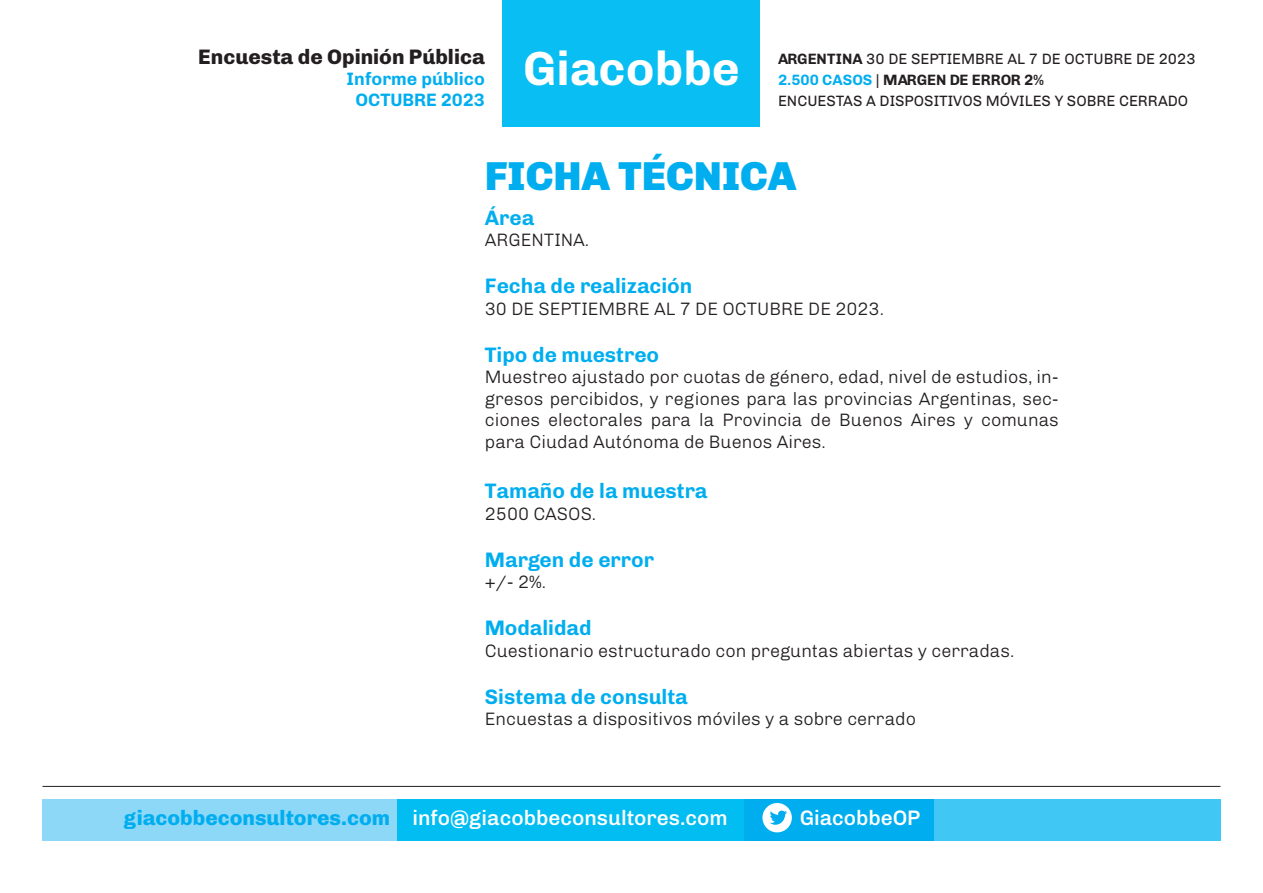
<style>
.page{position:relative;width:1263px;height:893px;background:#fff}
.page>*{position:absolute;margin:0;border:0;box-sizing:border-box;transform-origin:0 0}
.t1{font:700 48px "Chivo";color:#fff}
.t2{font:900 40.5px "Chivo";color:#00aeef}
.t3{font:700 21px "Chivo";color:#00aeef}
.t4{font:500 21px "Chivo";color:#fff}
.t5{font:800 21px "Chivo";color:#231f20}
.t6{font:300 18px/21.6px "Chivo";color:#231f20;text-align:justify}
.t7{font:700 18px/21px "Chivo";color:#00aeef;text-align:center}
.t8{font:15px/21px "Chivo";color:#231f20}
.s1{font-weight:700}
.s2{font-weight:700;color:#00aeef}
.s3{font-weight:800;color:#00aeef}
</style>
<div class="page">
<div style="left:43px;top:799px;width:1177px;height:42px;background:#00aeef"></div>
<div style="left:43px;top:799px;width:358px;height:42px;background:#8dd7f7"></div>
<div style="left:934px;top:799px;width:286px;height:42px;background:#40c7f4"></div>
<div style="left:398px;top:799px;width:346px;height:42px;background:#01bdf2"></div>
<div style="left:762px;top:803px;width:30px;height:29px;background:#fff;border-radius:50%"></div>
<svg style="left:770px;top:811px;width:17px;height:14px"></svg>
<div style="left:503px;top:0;width:257px;height:127px;background:#09bef2"></div>
<hr style="left:43px;top:786px;width:1177px;height:1px;background:#231f20">
<p class="t5" style="left:198px;top:40px;width:288px">Encuesta de Opinión Pública</p>
<p class="t7" style="left:346px;top:67px;width:140px">Informe público<br>OCTUBRE 2023</p>
<h1 class="t1" style="left:523px;top:31px;width:218px">Giacobbe</h1>
<p class="t8" style="left:778px;top:47px;width:419px"><span class="s1">ARGENTINA</span> 30 DE SEPTIEMBRE AL 7 DE OCTUBRE DE 2023<br><span class="s2">2.500 CASOS</span> | <span class="s1">MARGEN DE ERROR 2%<br></span>ENCUESTAS A DISPOSITIVOS MÓVILES Y SOBRE CERRADO</p>
<p class="t2" style="left:485px;top:143px;width:313px">FICHA TÉCNICA</p>
<p class="t3" style="left:485px;top:201px;width:51px">Área</p>
<p class="t6" style="left:485px;top:228px;width:106px">ARGENTINA.</p>
<p class="t3" style="left:485px;top:270px;width:209px">Fecha de realización</p>
<p class="t6" style="left:485px;top:297px;width:401px">30 DE SEPTIEMBRE AL 7 DE OCTUBRE DE 2023.</p>
<p class="t3" style="left:485px;top:338px;width:176px">Tipo de muestreo</p>
<p class="t6" style="left:485px;top:365px;width:575px">Muestreo ajustado por cuotas de género, edad, nivel de estudios, in&shy;gresos percibidos, y regiones para las provincias Argentinas, sec&shy;ciones electorales para la Provincia de Buenos Aires y comunas para Ciudad Autónoma de Buenos Aires.</p>
<p class="t3" style="left:485px;top:475px;width:224px">Tamaño de la muestra</p>
<p class="t6" style="left:485px;top:502px;width:113px">2500 CASOS.</p>
<p class="t3" style="left:485px;top:543px;width:171px">Margen de error</p>
<p class="t6" style="left:485px;top:570px;width:63px">+/- 2%.</p>
<p class="t3" style="left:485px;top:612px;width:108px">Modalidad</p>
<p class="t6" style="left:485px;top:639px;width:531px">Cuestionario estructurado con preguntas abiertas y cerradas.</p>
<p class="t3" style="left:485px;top:680px;width:204px">Sistema de consulta</p>
<p class="t6" style="left:485px;top:707px;width:433px">Encuestas a dispositivos móviles y a sobre cerrado</p>
<p class="t4" style="left:124px;top:801px;width:605px"><span class="s3">giacobbeconsultores.com</span> info@giacobbeconsultores.com</p>
<p class="t4" style="left:800px;top:801px;width:122px">GiacobbeOP</p>
</div>
